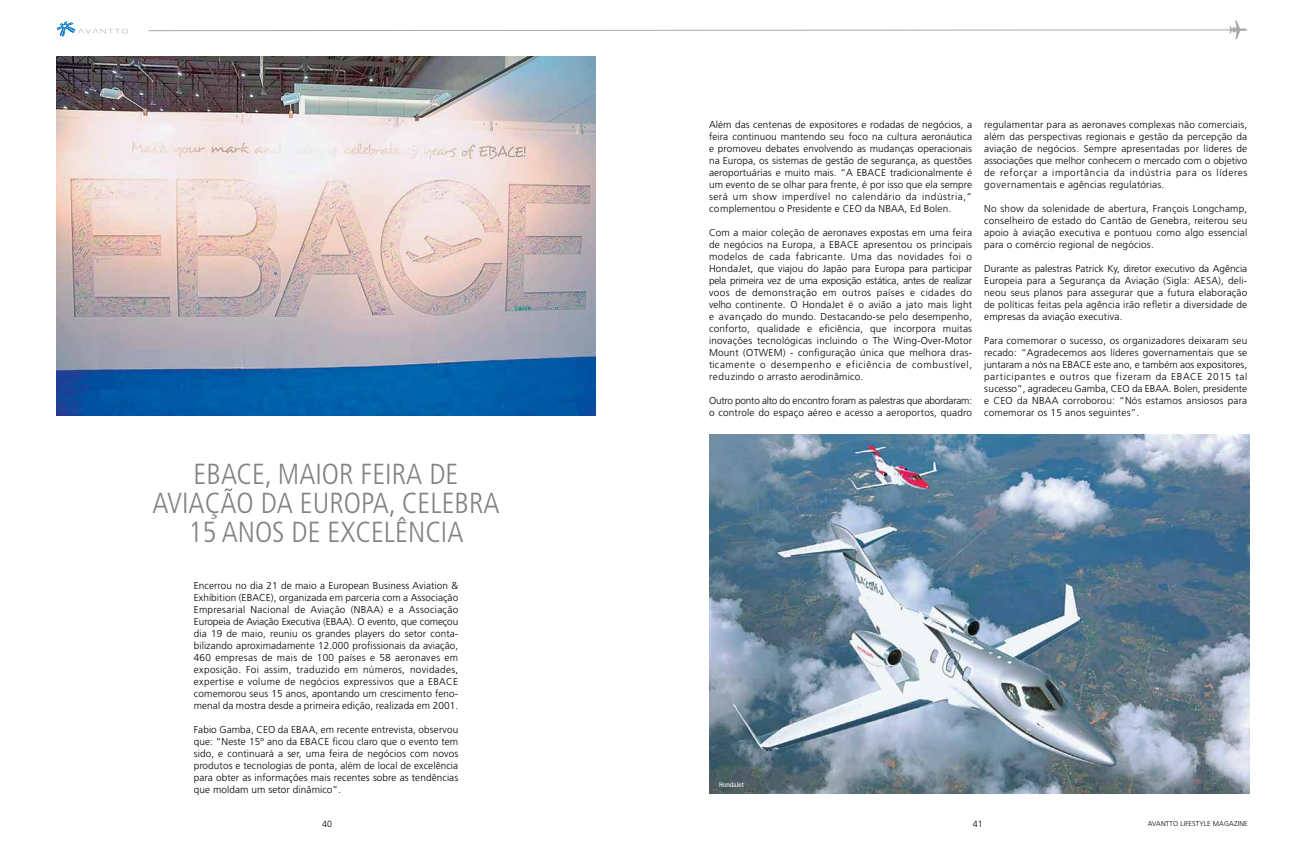
<style>
.page{position:relative;width:1304px;height:851px;background:#fff}
.page>*{position:absolute;margin:0;border:0;box-sizing:border-box;transform-origin:0 0}
.t1{font:300 condensed 29px/29px "Frutiger";color:#808285;text-align:center}
.t2{font:300 10px/12px "Frutiger";letter-spacing:.02em;color:#000;text-align:justify}
.t3{font:300 10px/12px "Frutiger";letter-spacing:-.02em;color:#000}
.t4{font:300 9px "Frutiger";color:#000}
.t5{font:300 7px "Frutiger";letter-spacing:.02em;color:#000}
.t6{font:condensed 7px "Frutiger";color:#fff}
</style>
<div class="page">
<svg style="left:57px;top:21px;width:71px;height:16px"></svg>
<svg style="left:148px;top:21px;width:1099px;height:18px"></svg>
<img style="left:56px;top:56px;width:539px;height:359px">
<img style="left:709px;top:434px;width:540px;height:359px">
<h1 class="t1" style="left:152px;top:460px;width:349px">EBACE, MAIOR FEIRA DE<br>AVIAÇÃO DA EUROPA, CELEBRA<br>15 ANOS DE EXCELÊNCIA</h1>
<p class="t2" style="left:194px;top:579px;width:266px">Encerrou no dia 21 de maio a European Business Aviation &amp; Exhibition (EBACE), organizada em parceria com a Associação Empresarial Nacional de Aviação (NBAA) e a Associação Europeia de Aviação Executiva (EBAA). O evento, que começou dia 19 de maio, reuniu os grandes players do setor conta&shy;bilizando aproximadamente 12.000 profissionais da aviação, 460 empresas de mais de 100 países e 58 aeronaves em exposição. Foi assim, traduzido em números, novidades, expertise e volume de negócios expressivos que a EBACE comemorou seus 15 anos, apontando um crescimento feno&shy;menal da mostra desde a primeira edição, realizada em 2001.</p>
<p class="t2" style="left:194px;top:723px;width:266px">Fabio Gamba, CEO da EBAA, em recente entrevista, observou que: “Neste 15º ano da EBACE ficou claro que o evento tem sido, e continuará a ser, uma feira de negócios com novos produtos e tecnologias de ponta, além de local de excelência para obter as informações mais recentes sobre as tendências que moldam um setor dinâmico”.</p>
<p class="t2" style="left:709px;top:118px;width:265px">Além das centenas de expositores e rodadas de negócios, a feira continuou mantendo seu foco na cultura aeronáutica e promoveu debates envolvendo as mudanças operacionais na Europa, os sistemas de gestão de segurança, as questões aeroportuárias e muito mais. “A EBACE tradicionalmente é um evento de se olhar para frente, é por isso que ela sempre será um show imperdível no calendário da indústria,” complementou o Presidente e CEO da NBAA, Ed Bolen.</p>
<p class="t2" style="left:709px;top:226px;width:265px">Com a maior coleção de aeronaves expostas em uma feira de negócios na Europa, a EBACE apresentou os principais modelos de cada fabricante. Uma das novidades foi o HondaJet, que viajou do Japão para Europa para participar pela primeira vez de uma exposição estática, antes de realizar voos de demonstração em outros países e cidades do velho continente. O HondaJet é o avião a jato mais light e avançado do mundo. Destacando-se pelo desempenho, conforto, qualidade e eficiência, que incorpora muitas inovações tecnológicas incluindo o The Wing-Over-Motor Mount (OTWEM) - configuração única que melhora dras&shy;ticamente o desempenho e eficiência de combustível, reduzindo o arrasto aerodinâmico.</p>
<p class="t3" style="left:709px;top:394px;width:265px">Outro ponto alto do encontro foram as palestras que abordaram: o controle do espaço aéreo e acesso a aeroportos, quadro</p>
<p class="t2" style="left:984px;top:118px;width:265px">regulamentar para as aeronaves complexas não comerciais, além das perspectivas regionais e gestão da percepção da aviação de negócios. Sempre apresentadas por líderes de associações que melhor conhecem o mercado com o objetivo de reforçar a importância da indústria para os líderes governamentais e agências regulatórias.</p>
<p class="t2" style="left:984px;top:202px;width:265px">No show da solenidade de abertura, François Longchamp, conselheiro de estado do Cantão de Genebra, reiterou seu apoio à aviação executiva e pontuou como algo essencial para o comércio regional de negócios.</p>
<p class="t2" style="left:984px;top:262px;width:265px">Durante as palestras Patrick Ky, diretor executivo da Agência Europeia para a Segurança da Aviação (Sigla: AESA), deli&shy;neou seus planos para assegurar que a futura elaboração de políticas feitas pela agência irão refletir a diversidade de empresas da aviação executiva.</p>
<p class="t2" style="left:984px;top:334px;width:265px">Para comemorar o sucesso, os organizadores deixaram seu recado: “Agradecemos aos líderes governamentais que se juntaram a nós na EBACE este ano, e também aos expositores, participantes e outros que fizeram da EBACE 2015 tal sucesso”, agradeceu Gamba, CEO da EBAA. Bolen, presidente e CEO da NBAA corroborou: “Nós estamos ansiosos para comemorar os 15 anos seguintes”.</p>
<p class="t6" style="left:719px;top:780px;width:26px">HondaJet</p>
<p class="t4" style="left:322px;top:818px;width:12px">40</p>
<p class="t4" style="left:973px;top:818px;width:12px">41</p>
<p class="t5" style="left:1148px;top:819px;width:101px">AVANTTO LIFESTYLE MAGAZINE</p>
</div>
